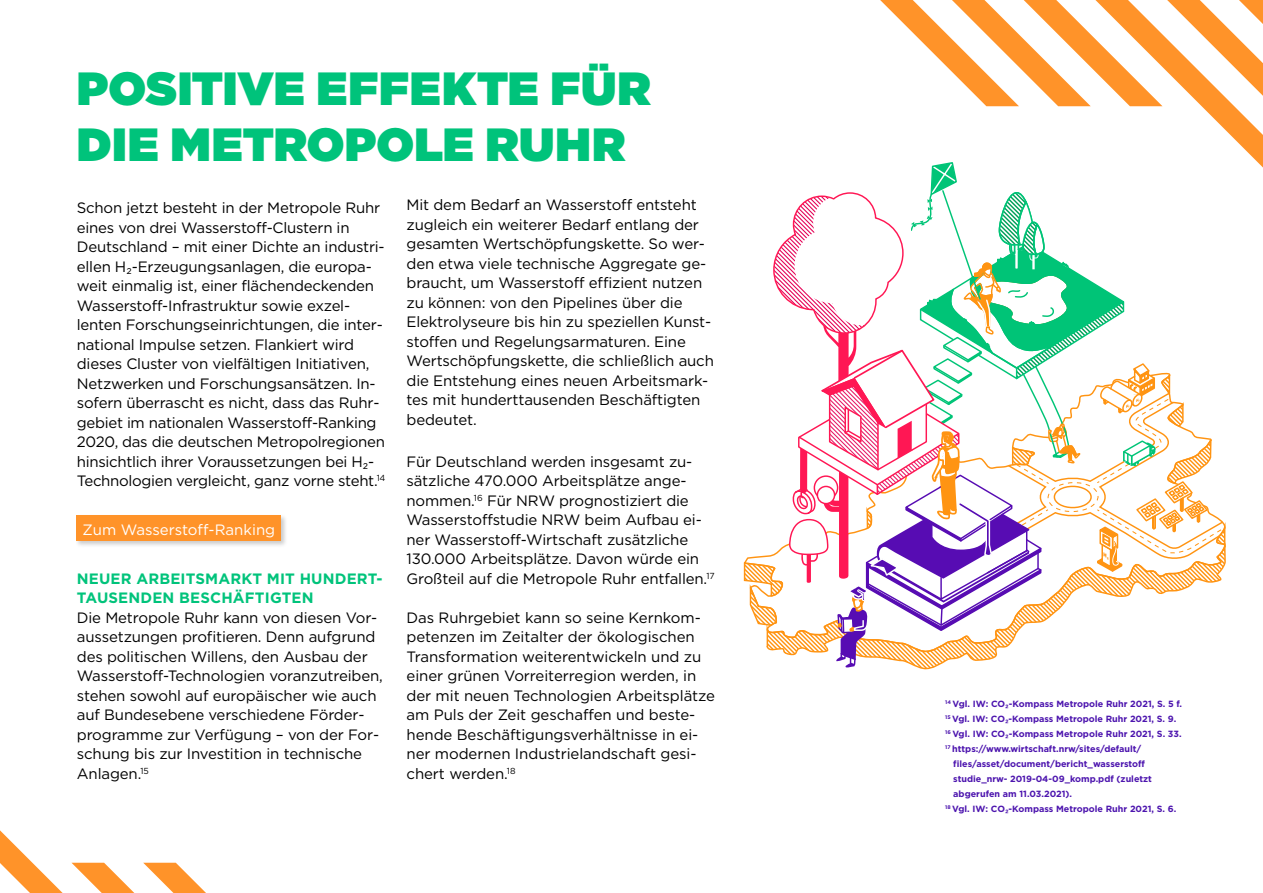
<style>
.page{position:relative;width:1263px;height:893px;background:#fff}
.page>*{position:absolute;margin:0;border:0;box-sizing:border-box;transform-origin:0 0}
.t1{font:900 46.5px/55.8px "Gotham";letter-spacing:.01em;color:#00c37b}
.t2{font:15px/19.5px "Gotham";letter-spacing:-.01em;color:#000}
.t3{font:700 15px/19.5px "Gotham";letter-spacing:.01em;color:#00c37b}
.t4{font:15px "Gotham";color:#fff}
.t5{font:700 9px "Gotham";color:#4c14ae}
</style>
<div class="page">
<div style="left:76px;top:515px;width:211px;height:33px;background:#000;opacity:.21"></div>
<div style="left:77px;top:516px;width:204px;height:25px;background:#ff9329"></div>
<svg style="left:0;top:830px;width:206px;height:63px"></svg>
<svg style="left:743px;top:0;width:520px;height:670px"></svg>
<h1 class="t1" style="left:77px;top:60px;width:575px">POSITIVE EFFEKTE FÜR<br>DIE METROPOLE RUHR</h1>
<p class="t2" style="left:77px;top:198px;width:310px">Schon jetzt besteht in der Metropole Ruhr eines von drei Wasserstoff-Clustern in Deutschland – mit einer Dichte an industri&shy;ellen H₂-Erzeugungsanlagen, die europa&shy;weit einmalig ist, einer flächendeckenden Wasserstoff-Infrastruktur sowie exzel&shy;lenten Forschungseinrichtungen, die inter&shy;national Impulse setzen. Flankiert wird dieses Cluster von vielfältigen Initiativen, Netzwerken und Forschungsansätzen. In&shy;sofern überrascht es nicht, dass das Ruhr&shy;gebiet im nationalen Wasserstoff-Ranking 2020, das die deutschen Metropolregionen hinsichtlich ihrer Voraussetzungen bei H₂- Technologien vergleicht, ganz vorne steht.<sup>14</sup></p>
<p class="t4" style="left:82px;top:520px;width:194px">Zum Wasserstoff-Ranking</p>
<p class="t3" style="left:77px;top:568px;width:307px">NEUER ARBEITSMARKT MIT HUNDERT-<br>TAUSENDEN BESCHÄFTIGTEN</p>
<p class="t2" style="left:77px;top:607px;width:307px">Die Metropole Ruhr kann von diesen Vor&shy;aussetzungen profitieren. Denn aufgrund des politischen Willens, den Ausbau der Wasserstoff-Technologien voranzutreiben, stehen sowohl auf europäischer wie auch auf Bundesebene verschiedene Förder&shy;programme zur Verfügung – von der For&shy;schung bis zur Investition in technische Anlagen.<sup>15</sup></p>
<p class="t2" style="left:406px;top:195px;width:309px">Mit dem Bedarf an Wasserstoff entsteht zugleich ein weiterer Bedarf entlang der gesamten Wertschöpfungskette. So wer&shy;den etwa viele technische Aggregate ge&shy;braucht, um Wasserstoff effizient nutzen zu können: von den Pipelines über die Elektrolyseure bis hin zu speziellen Kunst&shy;stoffen und Regelungsarmaturen. Eine Wertschöpfungskette, die schließlich auch die Entstehung eines neuen Arbeitsmark&shy;tes mit hunderttausenden Beschäftigten bedeutet.</p>
<p class="t2" style="left:406px;top:451px;width:310px">Für Deutschland werden insgesamt zu&shy;sätzliche 470.000 Arbeitsplätze ange&shy;nommen.<sup>16</sup> Für NRW prognostiziert die Wasserstoffstudie NRW beim Aufbau ei&shy;ner Wasserstoff-Wirtschaft zusätzliche 130.000 Arbeitsplätze. Davon würde ein Großteil auf die Metropole Ruhr entfallen.<sup>17</sup></p>
<p class="t2" style="left:406px;top:607px;width:310px">Das Ruhrgebiet kann so seine Kernkom&shy;petenzen im Zeitalter der ökologischen Transformation weiterentwickeln und zu einer grünen Vorreiterregion werden, in der mit neuen Technologien Arbeitsplätze am Puls der Zeit geschaffen und beste&shy;hende Beschäftigungsverhältnisse in ei&shy;ner modernen Industrielandschaft gesi&shy;chert werden.<sup>18</sup></p>
<p class="t5" style="left:945px;top:698px;width:238px"><sup>14</sup> Vgl. IW: CO₂-Kompass Metropole Ruhr 2021, S. 5 f.</p>
<p class="t5" style="left:945px;top:713px;width:233px"><sup>15</sup> Vgl. IW: CO₂-Kompass Metropole Ruhr 2021, S. 9.</p>
<p class="t5" style="left:945px;top:728px;width:238px"><sup>16</sup> Vgl. IW: CO₂-Kompass Metropole Ruhr 2021, S. 33.</p>
<p class="t5" style="left:945px;top:743px;width:198px"><sup>17</sup> https://www.wirtschaft.nrw/sites/default/</p>
<p class="t5" style="left:953px;top:758px;width:193px">files/asset/document/bericht_wasserstoff</p>
<p class="t5" style="left:953px;top:773px;width:200px">studie_nrw- 2019-04-09_komp.pdf (zuletzt</p>
<p class="t5" style="left:953px;top:788px;width:120px">abgerufen am 11.03.2021).</p>
<p class="t5" style="left:945px;top:803px;width:233px"><sup>18</sup> Vgl. IW: CO₂-Kompass Metropole Ruhr 2021, S. 6.</p>
</div>
